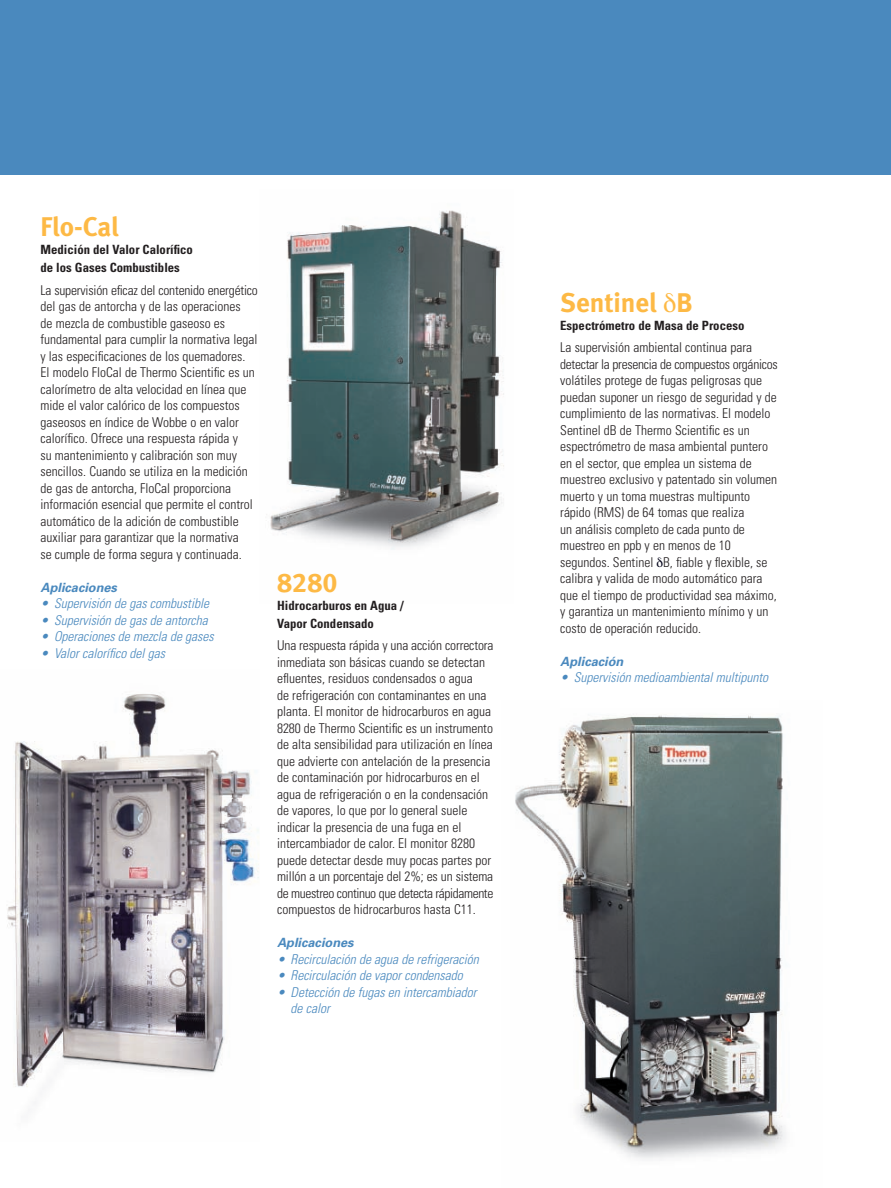
<style>
.page{position:relative;width:891px;height:1188px;background:#fff}
.page>*{position:absolute;margin:0;border:0;box-sizing:border-box;transform-origin:0 0}
.t1{font:27px "Meta Bold LF";color:#fdb945}
.t2{font:300 condensed 13.5px/16.5px "Univers";color:#231f20}
.t3{font:italic 300 condensed 13.5px/16.5px "Univers";color:#4a89be}
.t4{font:700 condensed 12.75px/18px "Univers";color:#231f20}
.t5{font:italic 700 12.75px "Univers";color:#4a89be}
</style>
<div class="page">
<div style="left:0;top:0;width:891px;height:176px;background:#4a89be"></div>
<img style="left:7px;top:694px;width:252px;height:393px">
<img style="left:266px;top:210px;width:238px;height:340px">
<img style="left:515px;top:715px;width:271px;height:444px">
<h1 class="t1" style="left:40px;top:217px;width:80px">Flo-Cal</h1>
<p class="t4" style="left:40px;top:241px;width:154px">Medición del Valor Calorífico de los Gases Combustibles</p>
<p class="t2" style="left:40px;top:283px;width:219px">La supervisión eficaz del contenido energético del gas de antorcha y de las operaciones<br>de mezcla de combustible gaseoso es fundamental para cumplir la normativa legal y las especificaciones de los quemadores.<br>El modelo FloCal de Thermo Scientific es un calorímetro de alta velocidad en línea que mide el valor calórico de los compuestos gaseosos en índice de Wobbe o en valor calorífico. Ofrece una respuesta rápida y<br>su mantenimiento y calibración son muy sencillos. Cuando se utiliza en la medición de gas de antorcha, FloCal proporciona información esencial que permite el control automático de la adición de combustible auxiliar para garantizar que la normativa<br>se cumple de forma segura y continuada.</p>
<p class="t5" style="left:40px;top:582px;width:78px">Aplicaciones</p>
<p class="t3" style="left:40px;top:596px;width:170px">• Supervisión de gas combustible</p>
<p class="t3" style="left:40px;top:613px;width:169px">• Supervisión de gas de antorcha</p>
<p class="t3" style="left:40px;top:629px;width:175px">• Operaciones de mezcla de gases</p>
<p class="t3" style="left:40px;top:646px;width:126px">• Valor calorífico del gas</p>
<h1 class="t1" style="left:277px;top:573px;width:62px">8280</h1>
<p class="t4" style="left:277px;top:597px;width:128px">Hidrocarburos en Agua /<br>Vapor Condensado</p>
<p class="t2" style="left:277px;top:639px;width:218px">Una respuesta rápida y una acción correctora inmediata son básicas cuando se detectan efluentes, residuos condensados o agua<br>de refrigeración con contaminantes en una planta. El monitor de hidrocarburos en agua 8280 de Thermo Scientific es un instrumento de alta sensibilidad para utilización en línea que advierte con antelación de la presencia de contaminación por hidrocarburos en el agua de refrigeración o en la condensación de vapores, lo que por lo general suele indicar la presencia de una fuga en el intercambiador de calor. El monitor 8280 puede detectar desde muy pocas partes por millón a un porcentaje del 2%; es un sistema de muestreo continuo que detecta rápidamente compuestos de hidrocarburos hasta C11.</p>
<p class="t5" style="left:277px;top:938px;width:78px">Aplicaciones</p>
<p class="t3" style="left:277px;top:952px;width:203px">• Recirculación de agua de refrigeración</p>
<p class="t3" style="left:277px;top:969px;width:187px">• Recirculación de vapor condensado</p>
<p class="t3" style="left:291px;top:985px;width:188px;text-indent:-14px">• Detección de fugas en intercambiador de calor</p>
<h1 class="t1" style="left:560px;top:293px;width:134px">Sentinel B</h1>
<p class="t4" style="left:560px;top:317px;width:186px">Espectrómetro de Masa de Proceso</p>
<p class="t2" style="left:560px;top:340px;width:219px">La supervisión ambiental continua para detectar la presencia de compuestos orgánicos volátiles protege de fugas peligrosas que puedan suponer un riesgo de seguridad y de cumplimiento de las normativas. El modelo Sentinel dB de Thermo Scientific es un espectrómetro de masa ambiental puntero en el sector, que emplea un sistema de muestreo exclusivo y patentado sin volumen muerto y un toma muestras multipunto rápido (RMS) de 64 tomas que realiza<br>un análisis completo de cada punto de muestreo en ppb y en menos de 10 segundos. Sentinel B, fiable y flexible, se calibra y valida de modo automático para que el tiempo de productividad sea máximo, y garantiza un mantenimiento mínimo y un costo de operación reducido.</p>
<p class="t5" style="left:560px;top:657px;width:65px">Aplicación</p>
<p class="t3" style="left:560px;top:670px;width:210px">• Supervisión medioambiental multipunto</p>
</div>
